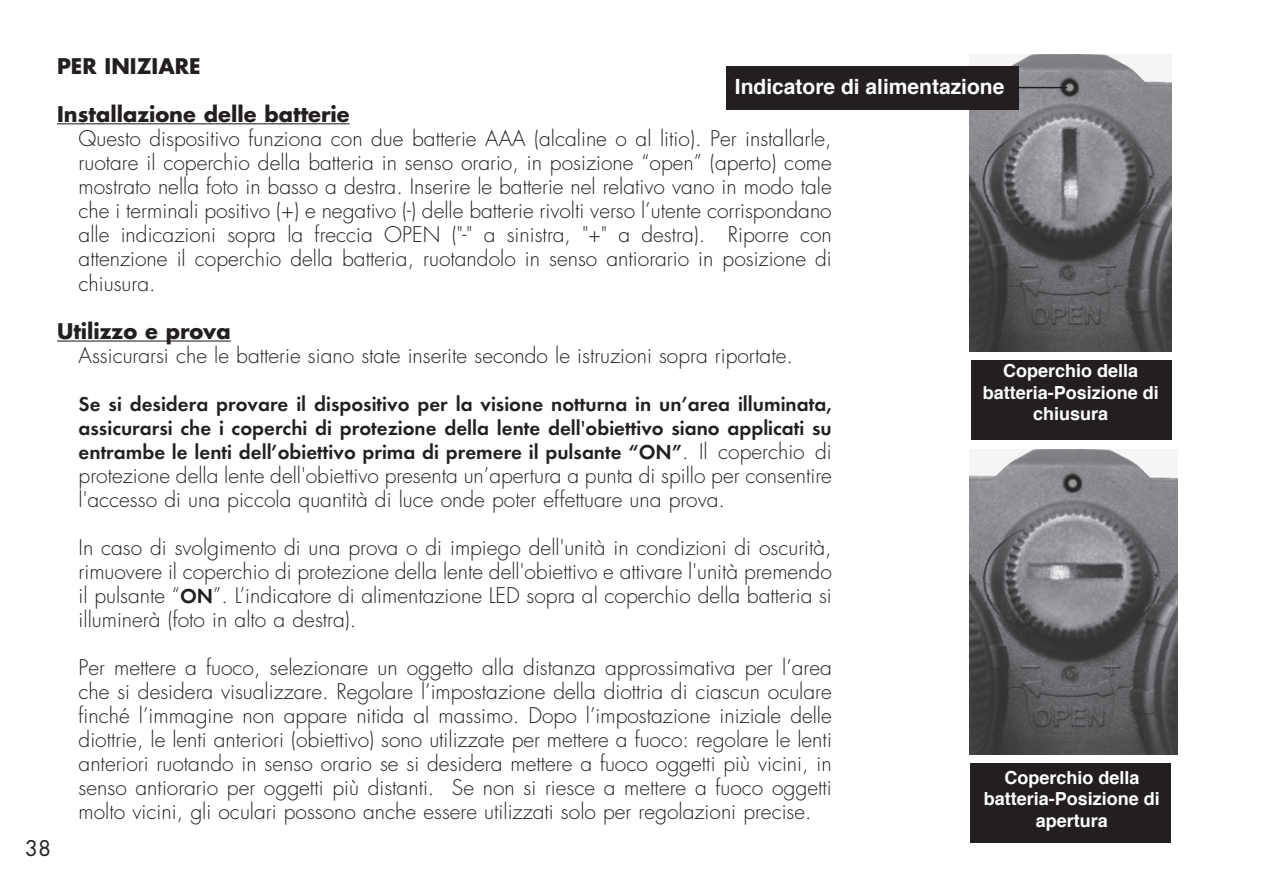
<style>
.page{position:relative;width:1269px;height:891px;background:#fff}
.page>*{position:absolute;margin:0;border:0;box-sizing:border-box;transform-origin:0 0}
.t1{font:300 21px/24px "Futura";color:#231f20;text-align:justify}
.t2{font:21px/24px "Futura Bld";color:#231f20;text-align:justify}
.t3{font:700 21px "Futura";color:#231f20}
.t4{font:700 21px "Helvetica";color:#fff}
.t5{font:21px "Futura";color:#231f20}
.t6{font:700 18px/21.6px "Helvetica";color:#fff;text-align:center}
.s1{font-family:"Futura";font-weight:300}
.s2{font-family:"Futura Bld";font-weight:400}
</style>
<div class="page">
<hr style="left:57px;top:123px;width:293px;height:1px;background:#231f20">
<hr style="left:57px;top:341px;width:174px;height:1px;background:#231f20">
<img style="left:969px;top:54px;width:203px;height:297px">
<div style="left:971px;top:360px;width:201px;height:80px;background:#231f20"></div>
<img style="left:969px;top:449px;width:208px;height:306px">
<div style="left:971px;top:763px;width:200px;height:80px;background:#231f20"></div>
<div style="left:726px;top:66px;width:293px;height:43px;background:#231f20"></div>
<hr style="left:1019px;top:87px;width:48px;height:1px;background:#231f20">
<p class="t5" style="left:25px;top:835px;width:27px">38</p>
<p class="t3" style="left:57px;top:52px;width:145px">PER INIZIARE</p>
<p class="t3" style="left:57px;top:100px;width:294px">Installazione delle batterie</p>
<p class="t1" style="left:79px;top:127px;width:755px">Questo dispositivo funziona con due batterie AAA (alcaline o al litio). Per installarle, ruotare il coperchio della batteria in senso orario, in posizione “open” (aperto) come mostrato nella foto in basso a destra. Inserire le batterie nel relativo vano in modo tale che i terminali positivo (+) e negativo (-) delle batterie rivolti verso l’utente corrispondano alle indicazioni sopra la freccia OPEN ("-" a sinistra, "+" a destra). Riporre con attenzione il coperchio della batteria, ruotandolo in senso antiorario in posizione di chiusura.</p>
<p class="t3" style="left:57px;top:317px;width:175px">Utilizzo e prova</p>
<p class="t1" style="left:79px;top:344px;width:716px">Assicurarsi che le batterie siano state inserite secondo le istruzioni sopra riportate.</p>
<p class="t2" style="left:79px;top:394px;width:755px">Se si desidera provare il dispositivo per la visione notturna in un’area illuminata, assicurarsi che i coperchi di protezione della lente dell'obiettivo siano applicati su entrambe le lenti dell’obiettivo prima di premere il pulsante “ON”<span class="s1">. Il coperchio di</span></p>
<p class="t1" style="left:79px;top:464px;width:755px">protezione della lente dell'obiettivo presenta un’apertura a punta di spillo per consentire l'accesso di una piccola quantità di luce onde poter effettuare una prova.</p>
<p class="t1" style="left:79px;top:536px;width:755px">In caso di svolgimento di una prova o di impiego dell'unità in condizioni di oscurità, rimuovere il coperchio di protezione della lente dell'obiettivo e attivare l'unità premendo il pulsante “<span class="s2">ON</span>”. L’indicatore di alimentazione LED sopra al coperchio della batteria si illuminerà (foto in alto a destra).</p>
<p class="t1" style="left:79px;top:656px;width:755px">Per mettere a fuoco, selezionare un oggetto alla distanza approssimativa per l’area che si desidera visualizzare. Regolare l’impostazione della diottria di ciascun oculare finché l’immagine non appare nitida al massimo. Dopo l’impostazione iniziale delle diottrie, le lenti anteriori (obiettivo) sono utilizzate per mettere a fuoco: regolare le lenti anteriori ruotando in senso orario se si desidera mettere a fuoco oggetti più vicini, in senso antiorario per oggetti più distanti. Se non si riesce a mettere a fuoco oggetti molto vicini, gli oculari possono anche essere utilizzati solo per regolazioni precise.</p>
<p class="t4" style="left:735px;top:70px;width:271px">Indicatore di alimentazione</p>
<p class="t6" style="left:983px;top:360px;width:178px">Coperchio della batteria-Posizione di chiusura</p>
<p class="t6" style="left:984px;top:767px;width:178px">Coperchio della batteria-Posizione di apertura</p>
</div>
